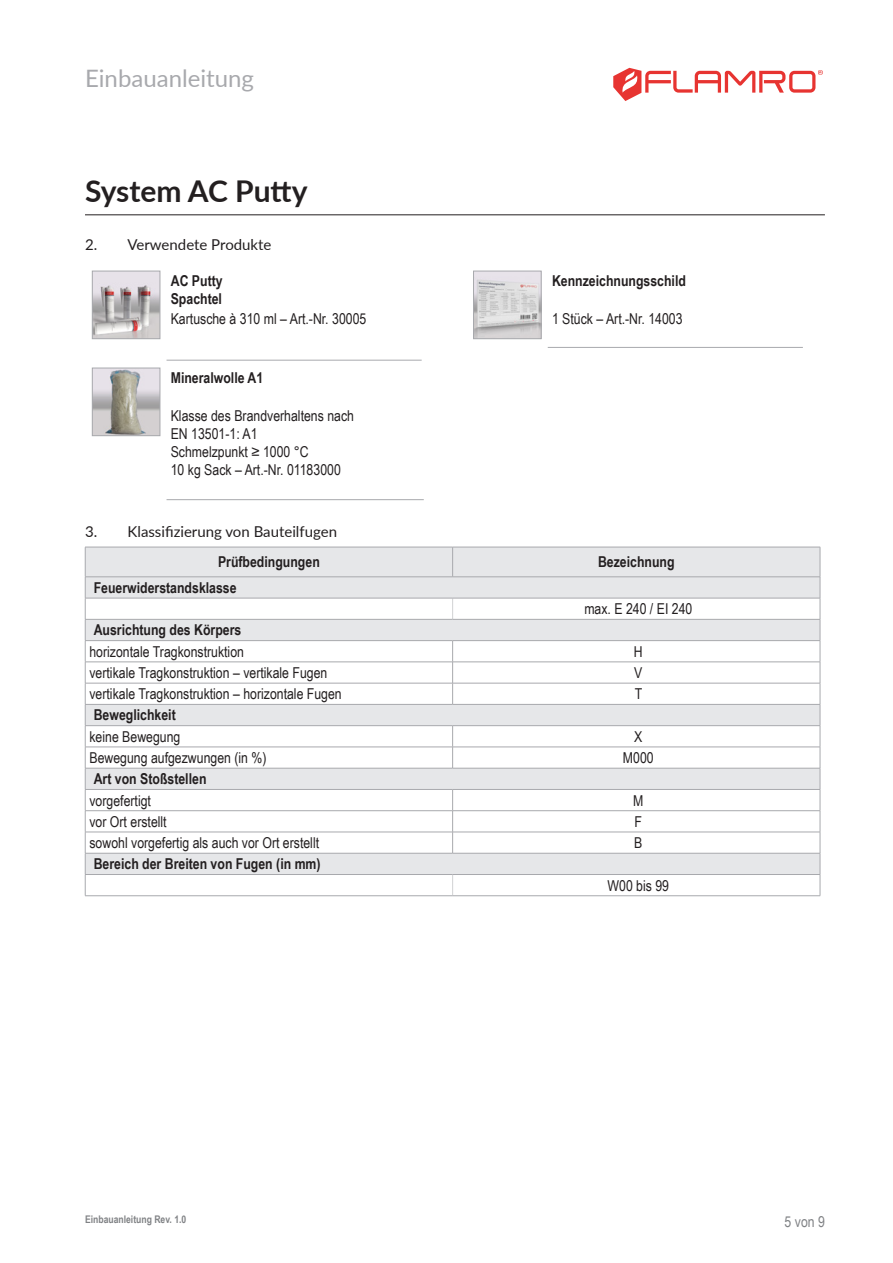
<style>
.page{position:relative;width:893px;height:1263px;background:#fff}
.page>*{position:absolute;margin:0;border:0;box-sizing:border-box;transform-origin:0 0}
.t1{font:700 30px "Lato";letter-spacing:-.005em;color:#231f20}
.t2{font:24px "Lato";color:#a8a9ad}
.p___Tabellentext_links{font:15px "Arial Narrow";color:#231f20}
.p___Produkte_text{font:15px/18px "Arial Narrow";color:#231f20}
.p___Tabelle_Kopf_links{font:700 15px "Arial Narrow";color:#231f20}
.t3{font:15px "Lato";color:#231f20}
.p___Produkt_Kopf{font:700 15px/18px "Arial Narrow";color:#231f20}
.p___Tabellentext_mittig{font:15px "Arial Narrow";color:#231f20}
.p___Tabelle_Kopf_mitte{font:700 15px "Arial Narrow";color:#231f20}
.t4{font:15px "Arial Narrow";color:#808285}
.t5{font:700 10.5px "Arial Narrow";color:#808285}
</style>
<div class="page">
<hr style="left:85px;top:214px;width:740px;height:1px;background:#231f20">
<hr style="left:167px;top:360px;width:255px;height:1px;background:#a8a9ad">
<img style="left:94px;top:273px;width:64px;height:64px">
<div style="left:92px;top:271px;width:68px;height:68px;border:1px solid #a8a9ad"></div>
<hr style="left:548px;top:347px;width:255px;height:1px;background:#a8a9ad">
<img style="left:475px;top:273px;width:64px;height:64px">
<div style="left:473px;top:271px;width:68px;height:68px;border:1px solid #a8a9ad"></div>
<svg style="left:86px;top:548px;width:734px;height:326px"></svg>
<hr style="left:452px;top:547px;width:1px;height:30px;background:#a8a9ad">
<hr style="left:85px;top:547px;width:368px;height:1px;background:#a8a9ad">
<hr style="left:85px;top:547px;width:1px;height:30px;background:#a8a9ad">
<hr style="left:453px;top:547px;width:367px;height:1px;background:#a8a9ad">
<hr style="left:820px;top:547px;width:1px;height:30px;background:#a8a9ad">
<hr style="left:85px;top:576px;width:368px;height:1px;background:#a8a9ad">
<hr style="left:453px;top:576px;width:367px;height:1px;background:#a8a9ad">
<svg style="left:452px;top:599px;width:1px;height:20px"></svg>
<svg style="left:452px;top:875px;width:1px;height:20px"></svg>
<hr style="left:85px;top:598px;width:368px;height:1px;background:#a8a9ad">
<hr style="left:453px;top:598px;width:367px;height:1px;background:#a8a9ad">
<hr style="left:85px;top:619px;width:368px;height:1px;background:#a8a9ad">
<hr style="left:453px;top:619px;width:367px;height:1px;background:#a8a9ad">
<hr style="left:85px;top:874px;width:368px;height:1px;background:#a8a9ad">
<hr style="left:453px;top:874px;width:367px;height:1px;background:#a8a9ad">
<hr style="left:85px;top:895px;width:368px;height:1px;background:#a8a9ad">
<hr style="left:453px;top:895px;width:367px;height:1px;background:#a8a9ad">
<hr style="left:85px;top:725px;width:368px;height:1px;background:#a8a9ad">
<hr style="left:453px;top:725px;width:367px;height:1px;background:#a8a9ad">
<hr style="left:85px;top:747px;width:368px;height:1px;background:#a8a9ad">
<hr style="left:453px;top:747px;width:367px;height:1px;background:#a8a9ad">
<svg style="left:452px;top:726px;width:1px;height:42px"></svg>
<hr style="left:85px;top:768px;width:368px;height:1px;background:#a8a9ad">
<hr style="left:453px;top:768px;width:367px;height:1px;background:#a8a9ad">
<hr style="left:85px;top:789px;width:368px;height:1px;background:#a8a9ad">
<hr style="left:453px;top:789px;width:367px;height:1px;background:#a8a9ad">
<hr style="left:85px;top:810px;width:368px;height:1px;background:#a8a9ad">
<hr style="left:453px;top:810px;width:367px;height:1px;background:#a8a9ad">
<hr style="left:85px;top:832px;width:368px;height:1px;background:#a8a9ad">
<hr style="left:453px;top:832px;width:367px;height:1px;background:#a8a9ad">
<svg style="left:452px;top:790px;width:1px;height:63px"></svg>
<hr style="left:85px;top:853px;width:368px;height:1px;background:#a8a9ad">
<hr style="left:453px;top:853px;width:367px;height:1px;background:#a8a9ad">
<hr style="left:85px;top:640px;width:368px;height:1px;background:#a8a9ad">
<hr style="left:453px;top:640px;width:367px;height:1px;background:#a8a9ad">
<hr style="left:85px;top:662px;width:368px;height:1px;background:#a8a9ad">
<hr style="left:453px;top:662px;width:367px;height:1px;background:#a8a9ad">
<hr style="left:85px;top:683px;width:368px;height:1px;background:#a8a9ad">
<svg style="left:85px;top:577px;width:1px;height:318px"></svg>
<hr style="left:453px;top:683px;width:367px;height:1px;background:#a8a9ad">
<svg style="left:452px;top:641px;width:1px;height:63px"></svg>
<svg style="left:820px;top:577px;width:1px;height:318px"></svg>
<hr style="left:85px;top:704px;width:368px;height:1px;background:#a8a9ad">
<hr style="left:453px;top:704px;width:367px;height:1px;background:#a8a9ad">
<hr style="left:167px;top:499px;width:257px;height:1px;background:#a8a9ad">
<img style="left:94px;top:370px;width:64px;height:64px">
<div style="left:92px;top:368px;width:68px;height:68px;border:1px solid #a8a9ad"></div>
<svg style="left:613px;top:68px;width:210px;height:33px"></svg>
<h2 class="t2" style="left:85px;top:61px;width:170px">Einbauanleitung</h2>
<h1 class="t1" style="left:85px;top:169px;width:224px">System AC Putty</h1>
<p class="t3" style="left:85px;top:234px;width:188px">2. Verwendete Produkte</p>
<p class="p___Produkt_Kopf" style="left:171px;top:271px;width:53px">AC Putty<br>Spachtel</p>
<p class="p___Produkte_text" style="left:171px;top:309px;width:197px">Kartusche à 310 ml – Art.-Nr. 30005</p>
<p class="p___Produkt_Kopf" style="left:171px;top:368px;width:94px">Mineralwolle A1</p>
<p class="p___Produkte_text" style="left:171px;top:406px;width:185px">Klasse des Brandverhaltens nach<br>EN 13501-1: A1<br>Schmelzpunkt ≥ 1000 °C</p>
<p class="p___Produkte_text" style="left:171px;top:460px;width:172px">10 kg Sack – Art.-Nr. 01183000</p>
<p class="t3" style="left:85px;top:521px;width:254px">3. Klassifizierung von Bauteilfugen</p>
<p class="p___Produkt_Kopf" style="left:552px;top:271px;width:135px">Kennzeichnungsschild</p>
<p class="p___Produkte_text" style="left:552px;top:309px;width:132px">1 Stück – Art.-Nr. 14003</p>
<p class="p___Tabelle_Kopf_mitte" style="left:218px;top:551px;width:103px">Prüfbedingungen</p>
<p class="p___Tabelle_Kopf_mitte" style="left:598px;top:551px;width:78px">Bezeichnung</p>
<p class="p___Tabelle_Kopf_links" style="left:94px;top:576px;width:144px">Feuerwiderstandsklasse</p>
<p class="p___Tabellentext_mittig" style="left:584px;top:598px;width:110px">max. E 240 / EI 240</p>
<p class="p___Tabelle_Kopf_links" style="left:94px;top:619px;width:149px">Ausrichtung des Körpers</p>
<p class="p___Tabellentext_links" style="left:89px;top:640px;width:156px">horizontale Tragkonstruktion</p>
<p class="p___Tabellentext_mittig" style="left:634px;top:640px;width:10px">H</p>
<p class="p___Tabellentext_links" style="left:89px;top:662px;width:239px">vertikale Tragkonstruktion – vertikale Fugen</p>
<p class="p___Tabellentext_mittig" style="left:634px;top:662px;width:10px">V</p>
<p class="p___Tabellentext_links" style="left:89px;top:683px;width:254px">vertikale Tragkonstruktion – horizontale Fugen</p>
<p class="p___Tabellentext_mittig" style="left:635px;top:683px;width:9px">T</p>
<p class="p___Tabelle_Kopf_links" style="left:94px;top:704px;width:84px">Beweglichkeit</p>
<p class="p___Tabellentext_links" style="left:89px;top:725px;width:92px">keine Bewegung</p>
<p class="p___Tabellentext_mittig" style="left:634px;top:725px;width:10px">X</p>
<p class="p___Tabellentext_links" style="left:89px;top:747px;width:179px">Bewegung aufgezwungen (in %)</p>
<p class="p___Tabellentext_mittig" style="left:623px;top:747px;width:32px">M000</p>
<p class="p___Tabelle_Kopf_links" style="left:94px;top:768px;width:114px">Art von Stoßstellen</p>
<p class="p___Tabellentext_links" style="left:89px;top:789px;width:63px">vorgefertigt</p>
<p class="p___Tabellentext_mittig" style="left:633px;top:789px;width:12px">M</p>
<p class="p___Tabellentext_links" style="left:89px;top:810px;width:79px">vor Ort erstellt</p>
<p class="p___Tabellentext_mittig" style="left:635px;top:810px;width:9px">F</p>
<p class="p___Tabellentext_links" style="left:89px;top:832px;width:231px">sowohl vorgefertig als auch vor Ort erstellt</p>
<p class="p___Tabellentext_mittig" style="left:634px;top:832px;width:10px">B</p>
<p class="p___Tabelle_Kopf_links" style="left:94px;top:853px;width:228px">Bereich der Breiten von Fugen (in mm)</p>
<p class="p___Tabellentext_mittig" style="left:608px;top:874px;width:63px">W00 bis 99</p>
<p class="t5" style="left:85px;top:1212px;width:103px">Einbauanleitung Rev. 1.0</p>
<p class="t4" style="left:785px;top:1210px;width:42px">5 von 9</p>
</div>
